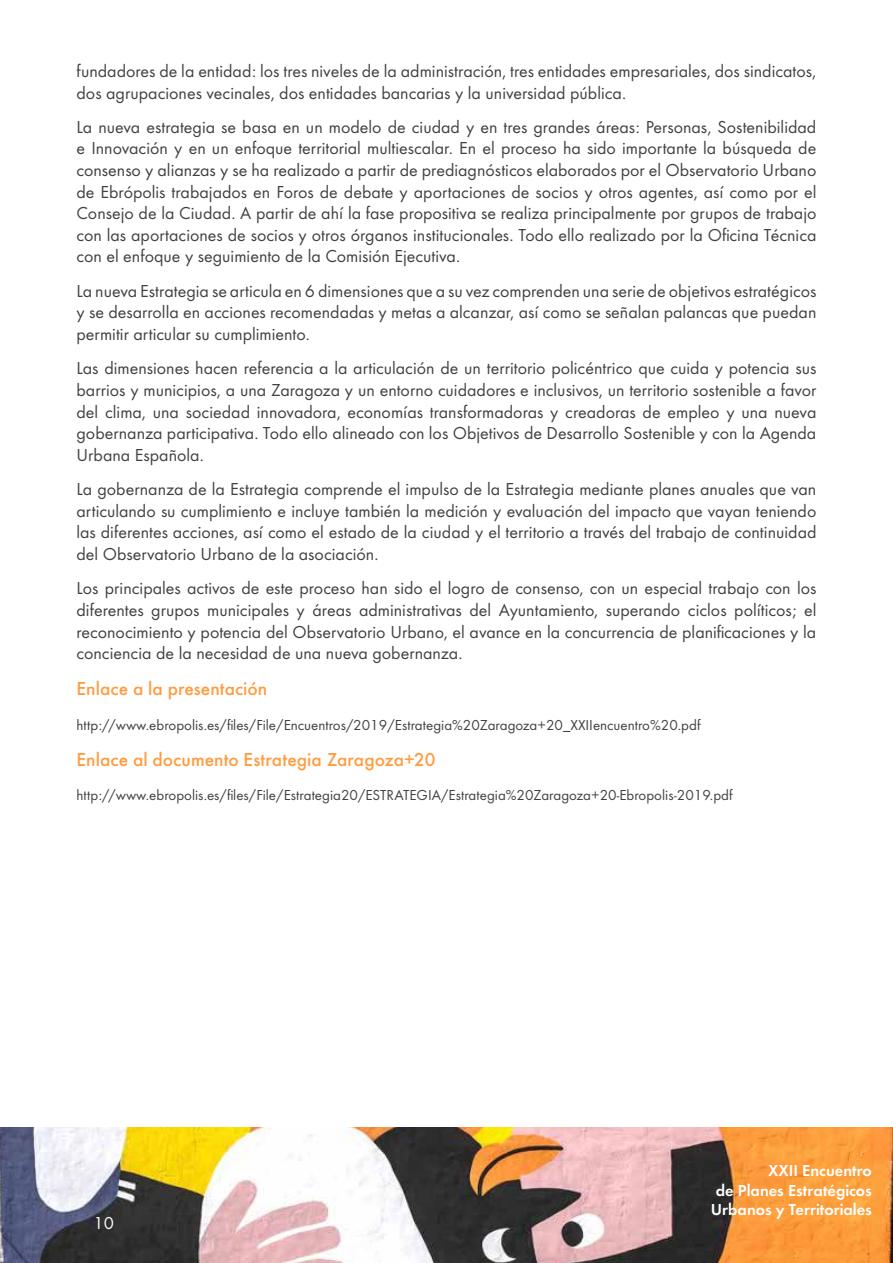
<style>
.page{position:relative;width:893px;height:1263px;background:#fff}
.page>*{position:absolute;margin:0;border:0;box-sizing:border-box;transform-origin:0 0}
.t1{font:500 19.5px "Futura Round";color:#ff9c41}
.t2{font:18px/21.6px "Futura Round";color:#414042;text-align:justify}
.t3{font:18px "Futura Round";color:#fff}
.t4{font:600 16.5px/19.8px "Futura Round";color:#fff;text-align:right}
.t5{font:15px "Futura Round";color:#414042}
</style>
<div class="page">
<img style="left:0;top:1127px;width:893px;height:136px">
<p class="t2" style="left:77px;top:59px;width:741px">fundadores de la entidad: los tres niveles de la administración, tres entidades empresariales, dos sindicatos, dos agrupaciones vecinales, dos entidades bancarias y la universidad pública.</p>
<p class="t2" style="left:77px;top:115px;width:741px">La nueva estrategia se basa en un modelo de ciudad y en tres grandes áreas: Personas, Sostenibilidad e Innovación y en un enfoque territorial multiescalar. En el proceso ha sido importante la búsqueda de consenso y alianzas y se ha realizado a partir de prediagnósticos elaborados por el Observatorio Urbano de Ebrópolis trabajados en Foros de debate y aportaciones de socios y otros agentes, así como por el Consejo de la Ciudad. A partir de ahí la fase propositiva se realiza principalmente por grupos de trabajo con las aportaciones de socios y otros órganos institucionales. Todo ello realizado por la Oficina Técnica con el enfoque y seguimiento de la Comisión Ejecutiva.</p>
<p class="t2" style="left:77px;top:279px;width:741px">La nueva Estrategia se articula en 6 dimensiones que a su vez comprenden una serie de objetivos estratégicos y se desarrolla en acciones recomendadas y metas a alcanzar, así como se señalan palancas que puedan permitir articular su cumplimiento.</p>
<p class="t2" style="left:77px;top:356px;width:741px">Las dimensiones hacen referencia a la articulación de un territorio policéntrico que cuida y potencia sus barrios y municipios, a una Zaragoza y un entorno cuidadores e inclusivos, un territorio sostenible a favor del clima, una sociedad innovadora, economías transformadoras y creadoras de empleo y una nueva gobernanza participativa. Todo ello alineado con los Objetivos de Desarrollo Sostenible y con la Agenda Urbana Española.</p>
<p class="t2" style="left:77px;top:477px;width:741px">La gobernanza de la Estrategia comprende el impulso de la Estrategia mediante planes anuales que van articulando su cumplimiento e incluye también la medición y evaluación del impacto que vayan teniendo las diferentes acciones, así como el estado de la ciudad y el territorio a través del trabajo de continuidad del Observatorio Urbano de la asociación.</p>
<p class="t2" style="left:77px;top:576px;width:741px">Los principales activos de este proceso han sido el logro de consenso, con un especial trabajo con los diferentes grupos municipales y áreas administrativas del Ayuntamiento, superando ciclos políticos; el reconocimiento y potencia del Observatorio Urbano, el avance en la concurrencia de planificaciones y la conciencia de la necesidad de una nueva gobernanza.</p>
<p class="t1" style="left:77px;top:674px;width:192px">Enlace a la presentación</p>
<p class="t5" style="left:77px;top:714px;width:626px">http://www.ebropolis.es/files/File/Encuentros/2019/Estrategia%20Zaragoza+20_XXIIencuentro%20.pdf</p>
<p class="t1" style="left:77px;top:745px;width:360px">Enlace al documento Estrategia Zaragoza+20</p>
<p class="t5" style="left:77px;top:784px;width:658px">http://www.ebropolis.es/files/File/Estrategia20/ESTRATEGIA/Estrategia%20Zaragoza+20-Ebropolis-2019.pdf</p>
<p class="t3" style="left:94px;top:1210px;width:22px">10</p>
<p class="t4" style="left:711px;top:1159px;width:163px">XXII Encuentro<br>de Planes Estratégicos<br>Urbanos y Territoriales</p>
</div>
